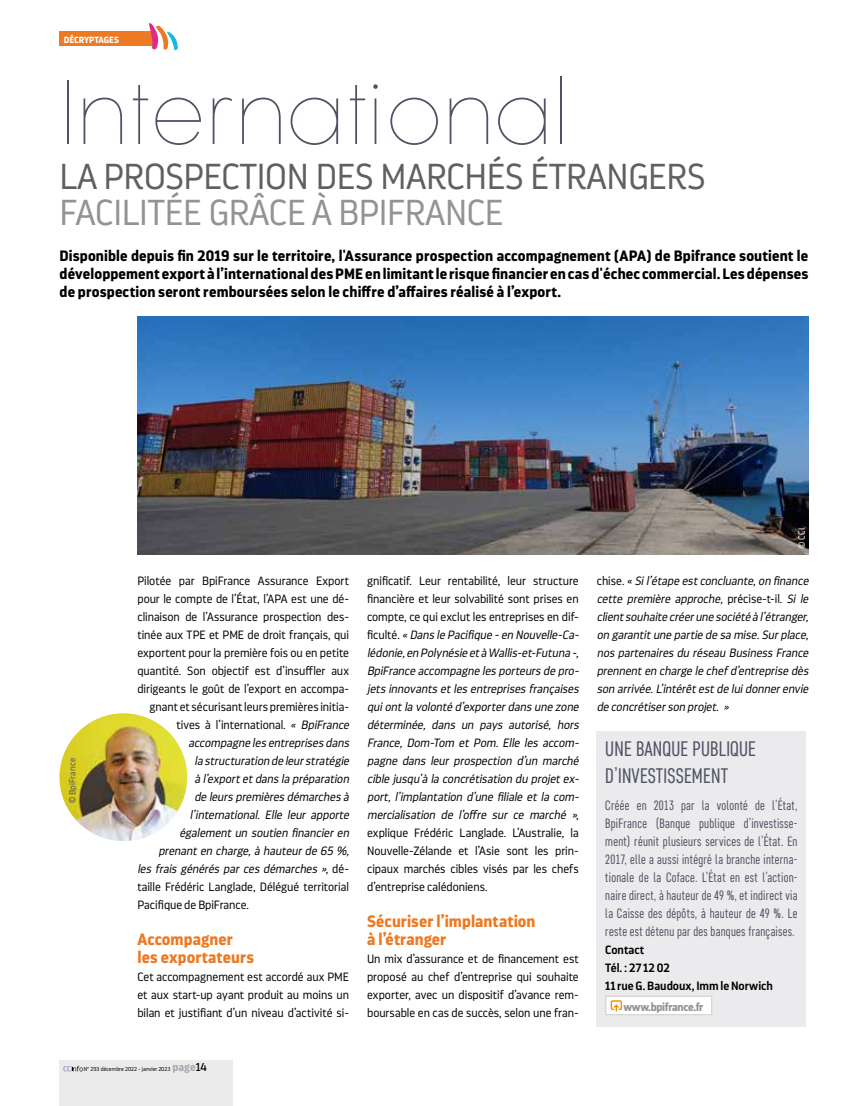
<style>
.page{position:relative;width:851px;height:1106px;background:#fff}
.page>*{position:absolute;margin:0;border:0;box-sizing:border-box;transform-origin:0 0}
.t1{font:200 90px "Pangram";letter-spacing:-.015em;color:#4e5262}
.t2{font:300 36px "Darwin Pro";letter-spacing:-.01em;color:#5f6062}
.t3{font:300 36px "Darwin Pro";letter-spacing:-.01em;color:#929395}
.t4{font:21px/27px "Core Sans D37 Cn";letter-spacing:.01em;color:#4e5262}
.t5{font:700 16.5px/18px "Darwin Pro";letter-spacing:.005em;color:#ed7922}
.t6{font:700 15px/18px "Darwin Pro";letter-spacing:.01em;color:#000;text-align:justify}
.t7{font:13.5px/18px "Core Sans D37 Cn";letter-spacing:.02em;color:#4e5262;text-align:justify}
.t8{font:italic 300 12px/18px "Darwin Pro";letter-spacing:-.005em;color:#000}
.t9{font:300 12px/18px "Darwin Pro";letter-spacing:-.005em;color:#000;text-align:justify}
.t10{font:600 12px/18px "Darwin Pro";letter-spacing:-.005em;color:#000}
.t11{font:700 11.4px "Darwin Pro";letter-spacing:-.03em;color:#929395}
.t12{font:700 9px "Darwin Pro";color:#fff}
.t13{font:300 9px "Darwin Pro";letter-spacing:.015em;color:#4e5262}
.t14{font:300 9px "Darwin Pro";color:#fff}
.t15{font:300 5.7px "Darwin Pro";color:#000}
.s1{font-style:italic}
.s2{font-style:normal}
.s3{font-weight:700;font-size:11.4px;color:#adaab2}
.s4{font-weight:400;font-size:11.4px}
</style>
<div class="page">
<img style="left:60px;top:713px;width:127px;height:128px;border-radius:64px">
<div style="left:60px;top:32px;width:94px;height:14px;background:#ed7922"></div>
<svg style="left:149px;top:23px;width:29px;height:27px"></svg>
<div style="left:59px;top:1060px;width:174px;height:46px;background:#ebebec"></div>
<svg style="left:63px;top:1065px;width:20px;height:6px"></svg>
<img style="left:137px;top:316px;width:671px;height:238px">
<div style="left:596px;top:731px;width:209px;height:295px;background:#ebeaec"></div>
<div style="left:605px;top:996px;width:106px;height:18px;background:#fff"></div>
<svg style="left:610px;top:1000px;width:12px;height:11px"></svg>
<div style="left:605px;top:995px;width:107px;height:20px;border:1px solid #d0d1d2"></div>
<p class="t12" style="left:64px;top:33px;width:57px">DÉCRYPTAGES</p>
<h1 class="t1" style="left:60px;top:55px;width:508px">International</h1>
<h2 class="t2" style="left:60px;top:153px;width:647px">LA PROSPECTION DES MARCHÉS ÉTRANGERS</h2>
<h2 class="t3" style="left:60px;top:189px;width:445px">FACILITÉE GRÂCE À BPIFRANCE</h2>
<p class="t6" style="left:60px;top:246px;width:750px">Disponible depuis fin 2019 sur le territoire, l'Assurance prospection accompagnement (APA) de Bpifrance soutient le développement export à l’international des PME en limitant le risque financier en cas d'échec commercial. Les dépenses de prospection seront remboursées selon le chiffre d’affaires réalisé à l’export.</p>
<p class="t13" style="left:66px;top:803px;width:47px;rotate:-90deg">© BpiFrance</p>
<p class="t9" style="left:137px;top:572px;width:213px">Pilotée par BpiFrance Assurance Export</p>
<p class="t9" style="left:137px;top:590px;width:213px">pour le compte de l’État, l’APA est une dé-</p>
<p class="t9" style="left:137px;top:608px;width:213px">clinaison de l’Assurance prospection des-</p>
<p class="t9" style="left:137px;top:626px;width:213px">tinée aux TPE et PME de droit français, qui</p>
<p class="t9" style="left:137px;top:644px;width:213px">exportent pour la première fois ou en petite</p>
<p class="t9" style="left:137px;top:662px;width:213px">quantité. Son objectif est d’insuffler aux</p>
<p class="t9" style="left:137px;top:680px;width:213px">dirigeants le goût de l’export en accompa-</p>
<p class="t9" style="left:149px;top:698px;width:201px">gnant et sécurisant leurs premières initia-</p>
<p class="t9" style="left:176px;top:716px;width:177px">tives à l’international. <span class="s1">« BpiFrance</span></p>
<p class="t8" style="left:188px;top:734px;width:165px">accompagne lesentreprisesdans</p>
<p class="t8" style="left:194px;top:752px;width:159px">la structuration de leurstratégie</p>
<p class="t8" style="left:194px;top:770px;width:159px">à l’exportetdansla préparation</p>
<p class="t8" style="left:194px;top:788px;width:159px">de leurspremièresdémarchesà</p>
<p class="t8" style="left:190px;top:806px;width:163px">l’international. Elle leur apporte</p>
<p class="t8" style="left:179px;top:824px;width:174px">également un soutien financier en</p>
<p class="t8" style="left:158px;top:842px;width:195px">prenanten charge,à hauteurde 65 %,</p>
<p class="t8" style="left:137px;top:860px;width:213px">les frais générés par ces démarches »<span class="s2">, d é -</span></p>
<p class="t9" style="left:137px;top:878px;width:213px">taille Frédéric Langlade, Délégué territorial</p>
<p class="t9" style="left:137px;top:896px;width:113px">Pacifique de BpiFrance.</p>
<h3 class="t5" style="left:137px;top:930px;width:118px">Accompagner les exportateurs</h3>
<p class="t9" style="left:137px;top:968px;width:213px">Cet accompagnement est accordé aux PME et aux start-up ayant produit au moins un bilan et justifiant d’un niveau d’activité si-</p>
<p class="t8" style="left:367px;top:572px;width:216px"><span class="s2">gnificatif. Leur rentabilité, leur structure financière et leur solvabilité sont prises en compte, ce qui exclut les entreprises en dif&shy;fi c u l t é .</span> «Dansle Pacifique -en Nouvelle-Ca&shy;lédonie,en Polynésie età Wallis-et-Futuna -, BpiFrance accompagne lesporteursde pro&shy;jetsinnovantsetlesentreprisesfrançaises quiontla volonté d’exporterdansune zone déterminée, dans un pays autorisé, hors France, Dom-Tom et Pom. Elle les accom&shy;pagne dans leur prospection d’un marché cible jusqu’à la concrétisation du projetex&shy;port, l’implantation d’une filiale et la com&shy;mercialisation de l’offre sur ce marché »<span class="s2">, explique Frédéric Langlade. L’Australie, la Nouvelle-Zélande et l’Asie sont les prin&shy;cipaux marchés cibles visés par les chefs d’entreprise calédoniens.</span></p>
<h3 class="t5" style="left:367px;top:912px;width:170px">Sécuriser l’implantation à l’étranger</h3>
<p class="t9" style="left:367px;top:950px;width:213px">Un mix d’assurance et de financement est proposé au chef d’entreprise qui souhaite exporter, avec un dispositif d’avance rem&shy;boursable en cas de succès, selon une fran-</p>
<p class="t14" style="left:795px;top:548px;width:21px;rotate:-90deg">© CCI</p>
<p class="t8" style="left:596px;top:572px;width:216px;text-align:justify"><span class="s2">c h i s e .</span> «Sil’étape estconcluante,on finance cette première approche, <span class="s2">p r é c i s e - t- i l .</span> Si le clientsouhaite créerune société à l’étranger, on garantitune partie de sa mise.Surplace, nospartenairesdu réseau BusinessFrance prennenten charge le chefd’entreprise dès son arrivée.L’intérêtestde luidonnerenvie de concrétiserson projet. »</p>
<h3 class="t4" style="left:605px;top:735px;width:152px">UNE BANQUE PUBLIQUE<br>D’INVESTISSEMENT</h3>
<p class="t7" style="left:605px;top:796px;width:194px">Créée en 2013 par la volonté de l’État, BpiFrance (Banque publique d’investisse&shy;ment) réunit plusieurs services de l’État. En 2017, elle a aussi intégré la branche interna&shy;tionale de la Coface. L’État en est l’action&shy;naire direct, à hauteur de 49 %, et indirect via la Caisse des dépôts, à hauteur de 49 %. Le reste est détenu par des banques françaises.</p>
<p class="t10" style="left:605px;top:940px;width:169px">Contact<br>Tél. : 27 12 02<br>11 rue G. Baudoux, Imm le Norwich</p>
<p class="t11" style="left:623px;top:998px;width:81px">www.bpifrance.fr</p>
<p class="t15" style="left:84px;top:1065px;width:124px">N° 293 décembre 2022 - janvier 2023 <span class="s3">page</span><span class="s4">14</span></p>
</div>
